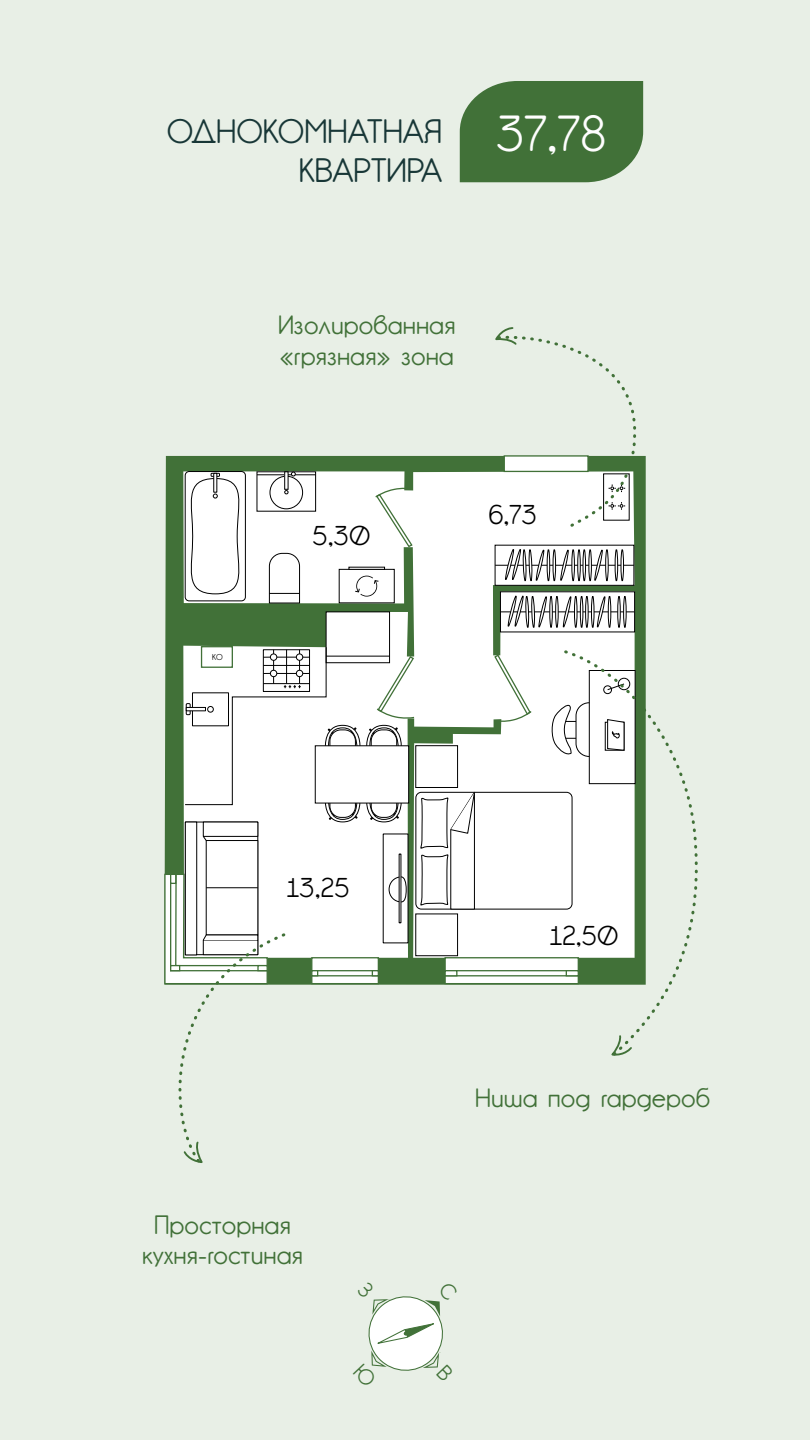
<style>
.page{position:relative;width:810px;height:1440px;background:#e8efe6}
.page>*{position:absolute;margin:0;border:0;box-sizing:border-box;transform-origin:0 0}
.t1{font:32.62px/39.2px "Gardens C";color:#183737}
.t2{font:26.1px "Gardens C";color:#000}
.t3{font:25.58px/30.7px "Gardens C";color:#417138}
.t4{font:8.25px "Gardens C";color:#000}
.s1{font-size:48.6px;color:#fefefe}
</style>
<div class="page">
<svg style="left:165px;top:456px;width:481px;height:529px;background:#c4d2c2"></svg>
<div style="left:444px;top:957px;width:135px;height:27px;background:#fff;border:1px solid #417138"></div>
<svg style="left:475px;top:970px;width:87px;height:6px"></svg>
<div style="left:201px;top:646px;width:32px;height:22px;background:#48763f"></div>
<svg style="left:493px;top:654px;width:40px;height:68px;background:#edf2ec"></svg>
<svg style="left:374px;top:488px;width:40px;height:60px;background:#ecf1ec"></svg>
<div style="left:495px;top:545px;width:139px;height:41px;background:#fff;border:1px solid #000"></div>
<hr style="left:495px;top:565px;width:139px;height:1px;background:#000">
<svg style="left:615px;top:550px;width:9px;height:31px"></svg>
<svg style="left:505px;top:549px;width:104px;height:32px"></svg>
<div style="left:500px;top:592px;width:135px;height:40px;background:#fff"></div>
<hr style="left:500px;top:612px;width:134px;height:1px;background:#000">
<svg style="left:617px;top:596px;width:10px;height:32px"></svg>
<svg style="left:508px;top:596px;width:103px;height:32px"></svg>
<div style="left:257px;top:472px;width:59px;height:39px;background:#fff"></div>
<div style="left:270px;top:476px;width:33px;height:33px;border:1px solid #000;border-radius:50%"></div>
<hr style="left:257px;top:475px;width:59px;height:1px;background:#000">
<svg style="left:291px;top:472px;width:4px;height:4px"></svg>
<svg style="left:269px;top:553px;width:31px;height:50px;background:#e9e9e9"></svg>
<hr style="left:269px;top:593px;width:31px;height:1px;background:#000">
<div style="left:416px;top:792px;width:156px;height:117px;background:#fff;border-radius:6px"></div>
<div style="left:185px;top:472px;width:60px;height:129px;background:#fff;border-radius:4px"></div>
<div style="left:185px;top:471px;width:61px;height:130px;border:1px solid #000;border-radius:4px"></div>
<svg style="left:183px;top:473px;width:65px;height:121px"></svg>
<hr style="left:214px;top:473px;width:3px;height:19px;background:#fff">
<div style="left:339px;top:569px;width:55px;height:34px;background:#fff"></div>
<div style="left:349px;top:567px;width:36px;height:3px;background:#fff;border:1px solid #000"></div>
<svg style="left:355px;top:576px;width:24px;height:21px"></svg>
<div style="left:326px;top:612px;width:64px;height:51px;background:#fff"></div>
<svg style="left:550px;top:702px;width:12px;height:55px"></svg>
<svg style="left:460px;top:81px;width:183px;height:101px;background:#4c7943"></svg>
<svg style="left:493px;top:327px;width:144px;height:202px"></svg>
<svg style="left:562px;top:648px;width:136px;height:408px"></svg>
<svg style="left:164px;top:647px;width:311px;height:516px"></svg>
<svg style="left:368px;top:1296px;width:75px;height:75px"></svg>
<p class="t1" style="left:299px;top:112px;width:310px;text-indent:-132px">ОДНОКОМНАТНАЯ <span class="s1">37,78<br></span>КВАРТИРА</p>
<p class="t4" style="left:212px;top:653px;width:12px">КО</p>
<p class="t3" style="left:278px;top:309px;width:179px">Изолированная «грязная» зона</p>
<p class="t2" style="left:312px;top:521px;width:59px">5,30</p>
<p class="t2" style="left:488px;top:501px;width:50px">6,73</p>
<p class="t2" style="left:287px;top:874px;width:64px">13,25</p>
<p class="t3" style="left:142px;top:1209px;width:162px;text-align:center">Просторная кухня-гостиная</p>
<p class="t2" style="left:550px;top:922px;width:70px">12,50</p>
<p class="t3" style="left:475px;top:1082px;width:236px">Ниша под гардероб</p>
</div>
